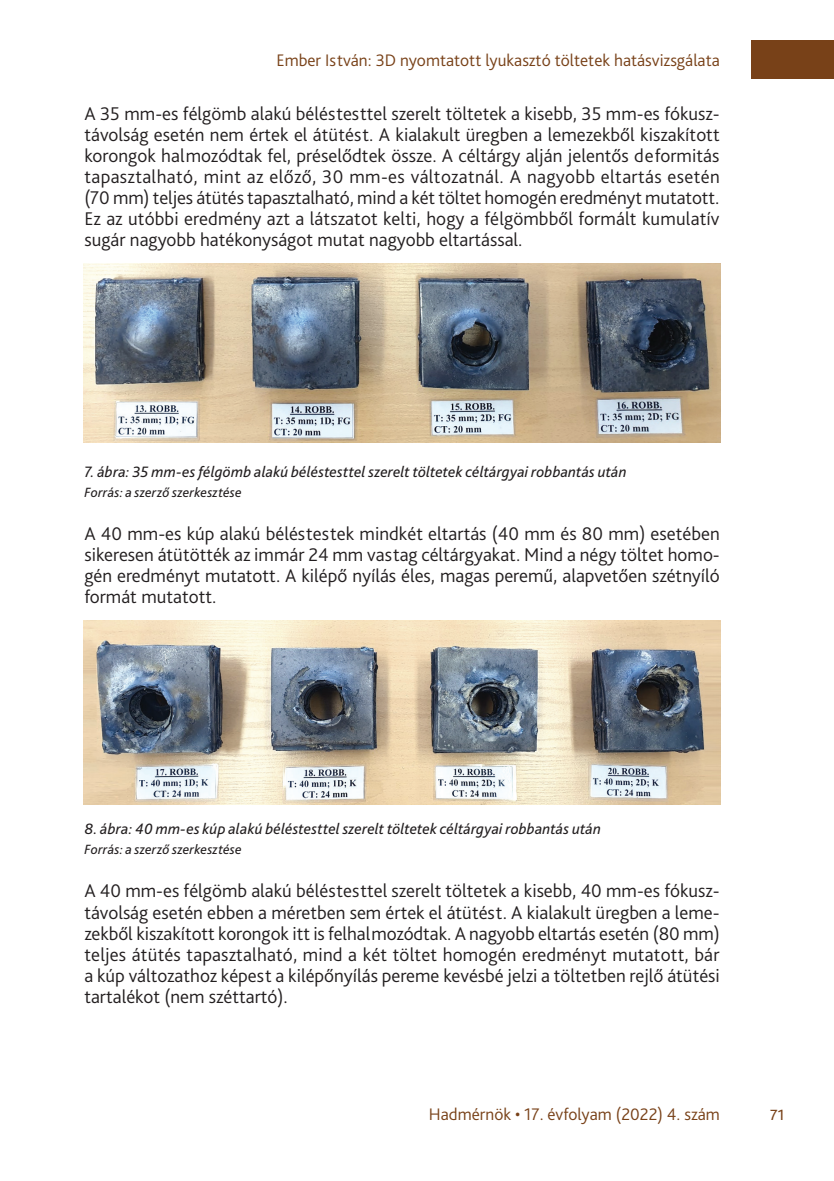
<style>
.page{position:relative;width:834px;height:1181px;background:#fff}
.page>*{position:absolute;margin:0;border:0;box-sizing:border-box;transform-origin:0 0}
._3_1_első_bekezdés{font:300 19.25px/21px "Bliss Pro";color:#231f20;text-align:justify}
.t1{font:300 19.25px "Bliss Pro";color:#784118}
.t2{font:300 17.5px "Bliss Pro";color:#784118}
._8_Ábra__képalárás{font:italic 15.75px "Bliss Pro";letter-spacing:.01em;color:#231f20}
._8_ábra_forrás{font:italic 14px "Bliss Pro";letter-spacing:.015em;color:#231f20}
</style>
<div class="page">
<div style="left:750px;top:41px;width:83px;height:38px;background:#784118"></div>
<img style="left:84px;top:263px;width:636px;height:180px">
<img style="left:84px;top:620px;width:636px;height:184px">
<p class="t2" style="left:276px;top:49px;width:444px">Ember István: 3D nyomtatott lyukasztó töltetek hatásvizsgálata</p>
<p class="_3_1_első_bekezdés" style="left:84px;top:103px;width:637px">A 35 mm-es félgömb alakú béléstesttel szerelt töltetek a kisebb, 35 mm-es fókusz&shy;távolság esetén nem értek el átütést. A kialakult üregben a lemezekből kiszakított korongok halmozódtak fel, préselődtek össze. A céltárgy alján jelentős deformitás tapasztalható, mint az előző, 30 mm-es változatnál. A nagyobb eltartás esetén (70 mm) teljes átütés tapasztalható, mind a két töltet homogén eredményt mutatott.<br>Ez az utóbbi eredmény azt a látszatot kelti, hogy a félgömbből formált kumulatív sugár nagyobb hatékonyságot mutat nagyobb eltartással.</p>
<p class="_8_Ábra__képalárás" style="left:84px;top:462px;width:543px">7. ábra: 35 mm-es félgömb alakú béléstesttel szerelt töltetek céltárgyai robbantás után</p>
<p class="_8_ábra_forrás" style="left:84px;top:484px;width:159px">Forrás: a szerző szerkesztése</p>
<p class="_3_1_első_bekezdés" style="left:84px;top:523px;width:637px">A 40 mm-es kúp alakú béléstestek mindkét eltartás (40 mm és -80 mm) esetében sikeresen átütötték az immár 24 mm vastag céltárgyakat. Mind a négy töltet homo&shy;gén eredményt mutatott. A kilépő nyílás éles, magas peremű, alapvetően szétnyíló formát mutatott.</p>
<p class="_8_Ábra__képalárás" style="left:84px;top:819px;width:518px">8. ábra: 40 mm-es kúp alakú béléstesttel szerelt töltetek céltárgyai robbantás után</p>
<p class="_8_ábra_forrás" style="left:84px;top:841px;width:159px">Forrás: a szerző szerkesztése</p>
<p class="_3_1_első_bekezdés" style="left:84px;top:880px;width:637px">A 40 mm-es félgömb alakú béléstesttel szerelt töltetek a kisebb, 40 mm-es fókusz&shy;távolság esetén ebben a méretben sem értek el átütést. A kialakult üregben a leme&shy;zekből kiszakított korongok itt is felhalmozódtak. A nagyobb eltartás esetén (80 mm) teljes átütés tapasztalható, mind a két töltet homogén eredményt mutatott, bár a kúp változathoz képest a kilépőnyílás pereme kevésbé jelzi a töltetben rejlő átütési tartalékot (nem széttartó).</p>
<p class="t2" style="left:429px;top:1103px;width:292px">Hadmérnök • 17. évfolyam (2022) 4. szám</p>
<p class="t1" style="left:769px;top:1102px;width:16px">71</p>
</div>
